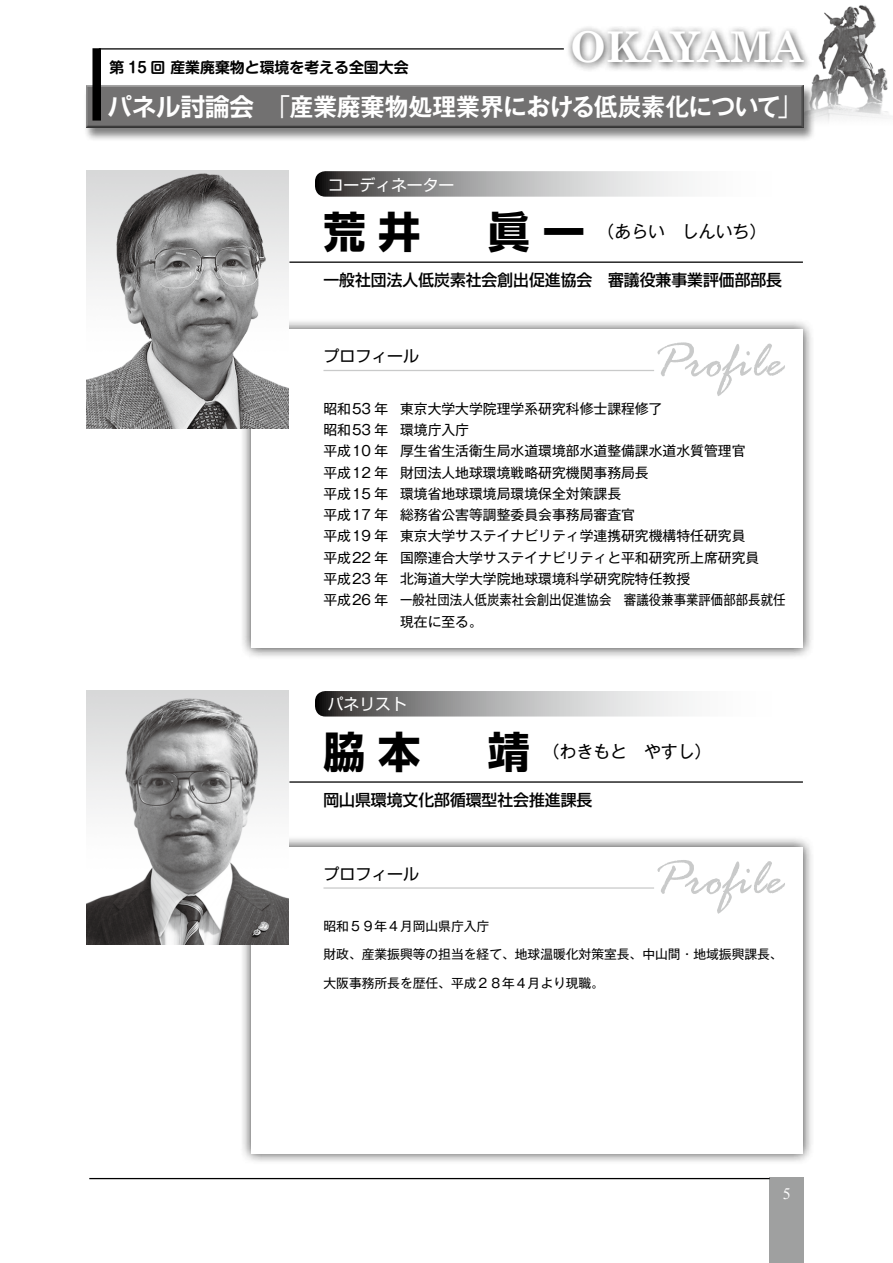
<style>
.page{position:relative;width:893px;height:1263px;background:#fff}
.page>*{position:absolute;margin:0;border:0;box-sizing:border-box;transform-origin:0 0}
.t1{font:italic 53.1px "Rage";color:#c9caca}
.t2{font:700 42.45px "Shin Go Pro";color:#000}
.t3{font:700 42.45px "Century Schoolbook";color:#fff}
.t4{font:700 24.45px "Gothic MB101 Pro De";letter-spacing:-.01em;color:#fff}
.t5{font:16.95px "Gothic MB101 Pro";color:#000}
.t6{font:500 15.9px "Shin Go Pro";color:#000}
.t7{font:15.9px "Shin Go Pro";color:#fff}
.t8{font:15.9px "Shin Go Pro";color:#000}
.t9{font:15.9px "Times New Roman";color:#fff}
.t10{font:700 14.85px "Shin M Go Pro De";color:#000}
.t11{font:13.8px "Gothic MB101 Pro";color:#000}
.t12{font:12.75px "Gothic MB101 Pro";color:#000}
.s1{font-family:"Shin Go Pro De"}
.s2{font-family:"Gothic MB101 Pro";font-weight:400}
</style>
<div class="page">
<img style="left:811px;top:5px;width:77px;height:116px">
<div style="left:770px;top:1178px;width:34px;height:85px;background:#9fa0a0"></div>
<hr style="left:89px;top:1178px;width:681px;height:1px;background:#000">
<hr style="left:99px;top:48px;width:465px;height:2px;background:#000">
<div style="left:565px;top:25px;width:248px;height:48px;background:#000;opacity:.75"></div>
<div style="left:84px;top:85px;width:732px;height:57px;background:#000;opacity:.5"></div>
<div style="left:85px;top:84px;width:721px;height:45px;background:#000;opacity:.75"></div>
<div style="left:92px;top:48px;width:9px;height:73px;background:#000"></div>
<div style="left:240px;top:835px;width:575px;height:330px;background:#000;opacity:.8"></div>
<div style="left:251px;top:847px;width:552px;height:306px;background:#fff"></div>
<hr style="left:323px;top:887px;width:331px;height:2px;background:#c9caca">
<img style="left:86px;top:691px;width:203px;height:253px">
<hr style="left:289px;top:781px;width:514px;height:2px;background:#000">
<svg style="left:315px;top:691px;width:372px;height:25px;background:#a7a7a7"></svg>
<div style="left:240px;top:318px;width:575px;height:342px;background:#000;opacity:.8"></div>
<div style="left:251px;top:329px;width:552px;height:319px;background:#fff"></div>
<hr style="left:323px;top:370px;width:331px;height:1px;background:#c9caca">
<img style="left:86px;top:171px;width:203px;height:257px">
<hr style="left:289px;top:261px;width:514px;height:2px;background:#000">
<svg style="left:315px;top:171px;width:372px;height:26px;background:#a8a8a8"></svg>
<h2 class="t3" style="left:570px;top:14px;width:235px">OKAYAMA</h2>
<h3 class="t4" style="left:107px;top:86px;width:695px"><span class="s1">パネル討論会　</span><span class="s2">「</span>産業廃棄物処理業界における低炭素化について<span class="s2">」</span></h3>
<p class="t10" style="left:109px;top:55px;width:301px">第 15 回 産業廃棄物と環境を考える全国大会</p>
<p class="t7" style="left:328px;top:171px;width:128px">コーディネーター</p>
<h2 class="t2" style="left:323px;top:198px;width:263px">荒井　眞一</h2>
<p class="t5" style="left:598px;top:218px;width:170px">（あらい　しんいち）</p>
<p class="t6" style="left:323px;top:267px;width:460px">一般社団法人低炭素社会創出促進協会　審議役兼事業評価部部長</p>
<p class="t8" style="left:323px;top:343px;width:97px">プロフィール</p>
<h1 class="t1" style="left:653px;top:333px;width:131px">Profile</h1>
<p class="t11" style="left:323px;top:397px;width:341px">昭和 53 年 東京大学大学院理学系研究科修士課程修了</p>
<p class="t11" style="left:323px;top:418px;width:147px">昭和 53 年 環境庁入庁</p>
<p class="t11" style="left:323px;top:440px;width:424px">平成 10 年 厚生省生活衛生局水道環境部水道整備課水道水質管理官</p>
<p class="t11" style="left:323px;top:461px;width:327px">平成 12 年 財団法人地球環境戦略研究機関事務局長</p>
<p class="t11" style="left:323px;top:482px;width:299px">平成 15 年 環境省地球環境局環境保全対策課長</p>
<p class="t11" style="left:323px;top:503px;width:313px">平成 17 年 総務省公害等調整委員会事務局審査官</p>
<p class="t11" style="left:323px;top:525px;width:424px">平成 19 年 東京大学サステイナビリティ学連携研究機構特任研究員</p>
<p class="t11" style="left:323px;top:546px;width:437px">平成 22 年 国際連合大学サステイナビリティと平和研究所上席研究員</p>
<p class="t11" style="left:323px;top:567px;width:368px">平成 23 年 北海道大学大学院地球環境科学研究院特任教授</p>
<p class="t11" style="left:323px;top:588px;width:464px">平成 26 年 一般社団法人低炭素社会創出促進協会　審議役兼事業評価部部長就任</p>
<p class="t11" style="left:400px;top:610px;width:84px">現在に至る。</p>
<p class="t7" style="left:328px;top:691px;width:81px">パネリスト</p>
<h2 class="t2" style="left:323px;top:718px;width:208px">脇本　靖</h2>
<p class="t5" style="left:543px;top:737px;width:170px">（わきもと　やすし）</p>
<p class="t6" style="left:323px;top:787px;width:270px">岡山県環境文化部循環型社会推進課長</p>
<p class="t8" style="left:323px;top:860px;width:97px">プロフィール</p>
<h1 class="t1" style="left:653px;top:850px;width:131px">Profile</h1>
<p class="t12" style="left:323px;top:915px;width:167px">昭和５９年４月岡山県庁入庁</p>
<p class="t12" style="left:323px;top:944px;width:461px">財政、産業振興等の担当を経て、地球温暖化対策室長、中山間・地域振興課長、</p>
<p class="t12" style="left:323px;top:972px;width:282px">大阪事務所長を歴任、平成２８年４月より現職。</p>
<p class="t9" style="left:783px;top:1182px;width:9px">5</p>
</div>
